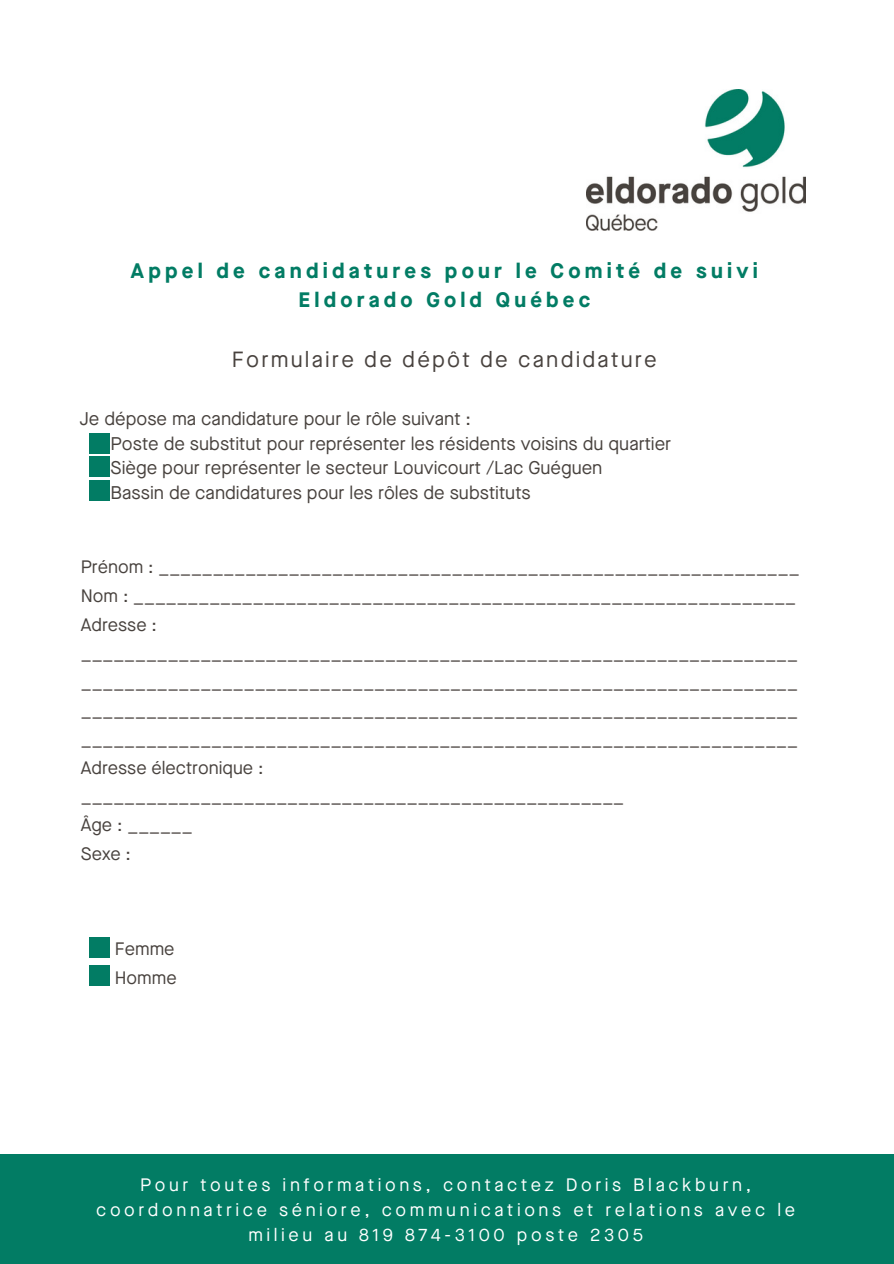
<style>
.page{position:relative;width:894px;height:1264px;background:#fff}
.page>*{position:absolute;margin:0;border:0;box-sizing:border-box;transform-origin:0 0}
.t1{font:22.05px "Maison Neue";letter-spacing:.1em;color:#48423e}
.t2{font:700 21px "Maison Neue";letter-spacing:.2em;color:#027c64}
.t3{font:700 20.85px "Maison Neue";letter-spacing:.2em;color:#027c64}
.t4{font:18.3px/24.8px "Maison Neue";color:#48423e}
.t5{font:18px/28.7px "Maison Neue";color:#48423e}
.t6{font:18px/24.8px "Maison Neue";letter-spacing:.2em;color:#fff;text-align:center}
</style>
<div class="page">
<div style="left:0;top:1154px;width:893px;height:109px;background:#027c64"></div>
<img style="left:586px;top:89px;width:218px;height:141px">
<div style="left:89px;top:965px;width:21px;height:21px;background:#027c64"></div>
<div style="left:89px;top:937px;width:21px;height:20px;background:#027c64"></div>
<div style="left:89px;top:480px;width:21px;height:20px;background:#027c64"></div>
<div style="left:89px;top:456px;width:21px;height:20px;background:#027c64"></div>
<div style="left:89px;top:433px;width:21px;height:21px;background:#027c64"></div>
<p class="t2" style="left:131px;top:262px;width:628px">Appel de candidatures pour le Comité de suivi</p>
<p class="t3" style="left:298px;top:292px;width:293px">Eldorado Gold Québec</p>
<p class="t1" style="left:232px;top:350px;width:426px">Formulaire de dépôt de candidature</p>
<p class="t4" style="left:79px;top:408px;width:393px">Je dépose ma candidature pour le rôle suivant :</p>
<p class="t4" style="left:111px;top:430px;width:562px">Poste de substitut pour représenter les résidents voisins du quartier<br>Siège pour représenter le secteur Louvicourt /Lac Guéguen<br>Bassin de candidatures pour les rôles de substituts</p>
<p class="t5" style="left:81px;top:554px;width:720px">Prénom : ___________________________________________________________ Nom : _____________________________________________________________ Adresse : __________________________________________________________________ __________________________________________________________________ __________________________________________________________________ __________________________________________________________________ Adresse électronique : __________________________________________________<br>Âge : ______<br>Sexe :</p>
<p class="t5" style="left:115px;top:936px;width:61px">Femme</p>
<p class="t5" style="left:115px;top:965px;width:63px">Homme</p>
<p class="t6" style="left:96px;top:1174px;width:700px">Pour toutes informations, contactez Doris Blackburn, coordonnatrice séniore, communications et relations avec le milieu au 819 874-3100 poste 2305</p>
</div>
